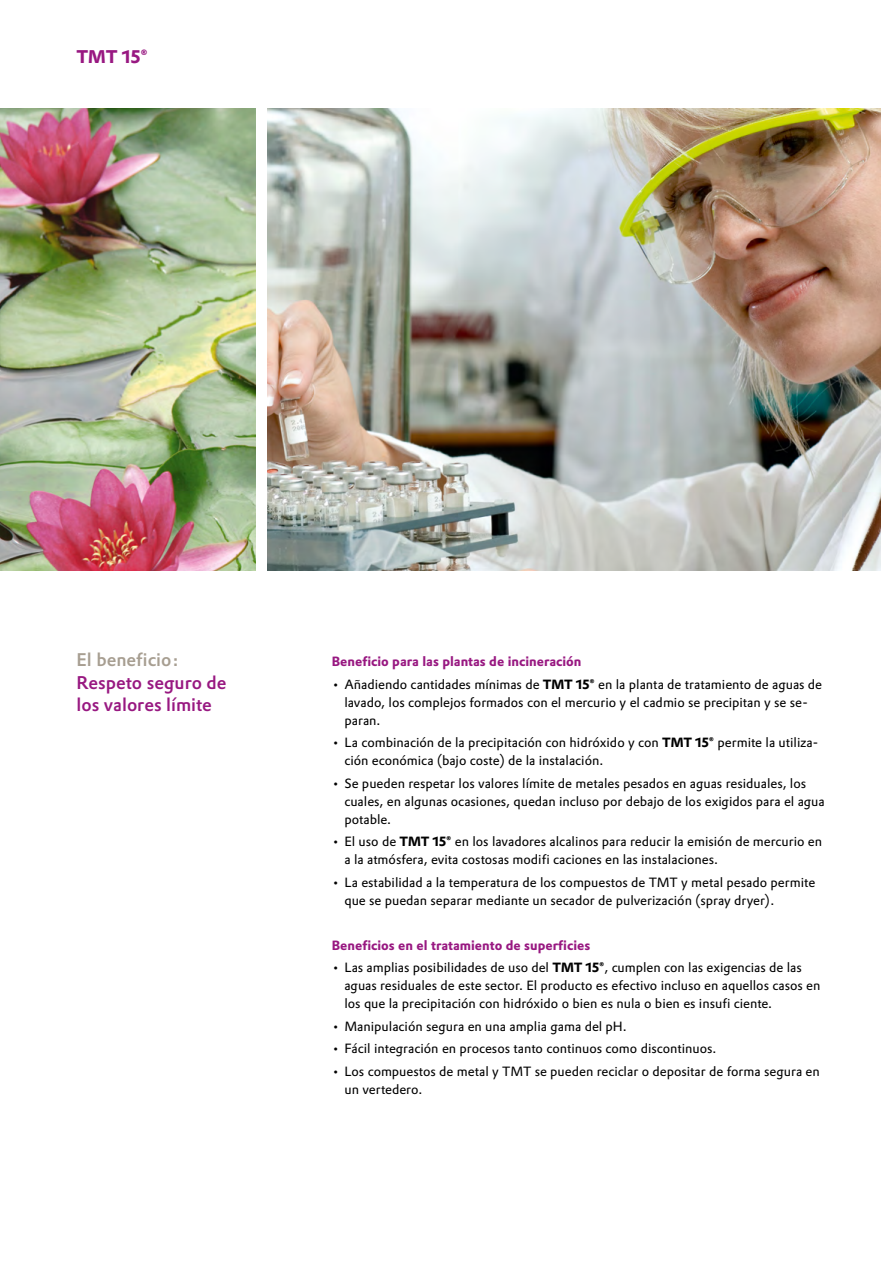
<style>
.page{position:relative;width:893px;height:1263px;background:#fff}
.page>*{position:absolute;margin:0;border:0;box-sizing:border-box;transform-origin:0 0}
._12_Copy_Prokyon_12{font:500 18px "Evonik Prokyon";color:#981881}
._12_Copy_Prokyon_12-2{font:500 18px "Evonik Prokyon";color:#a79e91}
._12_Copy_Prokyon_12-3{font:700 18px "Evonik Prokyon";color:#981881}
.t1{font:13.2px/18px "Evonik Prokyon";color:#000}
._08_Copy_Prokyon_8_7{font:700 13.2px "Evonik Prokyon";color:#981881}
.s1{font-weight:700}
</style>
<div class="page">
<img style="left:0;top:108px;width:255px;height:462px">
<img style="left:268px;top:108px;width:612px;height:462px">
<p class="_12_Copy_Prokyon_12-3" style="left:77px;top:42px;width:73px">TMT 15®</p>
<p class="_12_Copy_Prokyon_12-2" style="left:77px;top:645px;width:104px">El beneficio:</p>
<p class="_12_Copy_Prokyon_12" style="left:77px;top:668px;width:152px">Respeto seguro de</p>
<p class="_12_Copy_Prokyon_12" style="left:77px;top:690px;width:137px">los valores límite</p>
<p class="_08_Copy_Prokyon_8_7" style="left:332px;top:651px;width:251px">Beneficio para las plantas de incineración</p>
<p class="t1" style="left:344px;top:674px;width:479px;text-indent:-13px">• Añadiendo cantidades mínimas de <span class="s1">TMT 15®</span> en la planta de tratamiento de aguas de lavado, los complejos formados con el mercurio y el cadmio se precipitan y se se&shy;paran.</p>
<p class="t1" style="left:344px;top:733px;width:475px;text-indent:-13px">• La combinación de la precipitación con hidróxido y con <span class="s1">TMT 15®</span> permite la utiliza&shy;ción económica (bajo coste) de la instalación.</p>
<p class="t1" style="left:344px;top:773px;width:482px;text-indent:-13px">• Se pueden respetar los valores límite de metales pesados en aguas residuales, los cuales, en algunas ocasiones, quedan incluso por debajo de los exigidos para el agua potable.</p>
<p class="t1" style="left:344px;top:832px;width:479px;text-indent:-13px">• El uso de <span class="s1">TMT 15®</span> en los lavadores alcalinos para reducir la emisión de mercurio en a la atmósfera, evita costosas modifi caciones en las instalaciones.</p>
<p class="t1" style="left:344px;top:872px;width:472px;text-indent:-13px">• La estabilidad a la temperatura de los compuestos de TMT y metal pesado permite que se puedan separar mediante un secador de pulverización (spray dryer).</p>
<p class="_08_Copy_Prokyon_8_7" style="left:332px;top:934px;width:260px">Beneficios en el tratamiento de superficies</p>
<p class="t1" style="left:344px;top:958px;width:477px;text-indent:-13px">• Las amplias posibilidades de uso del <span class="s1">TMT 15®</span>, cumplen con las exigencias de las aguas residuales de este sector. El producto es efectivo incluso en aquellos casos en los que la precipitación con hidróxido o bien es nula o bien es insufi ciente.</p>
<p class="t1" style="left:332px;top:1016px;width:297px">• Manipulación segura en una amplia gama del pH.</p>
<p class="t1" style="left:332px;top:1039px;width:386px">• Fácil integración en procesos tanto continuos como discontinuos.</p>
<p class="t1" style="left:344px;top:1061px;width:477px;text-indent:-13px">• Los compuestos de metal y TMT se pueden reciclar o depositar de forma segura en un vertedero.</p>
</div>
